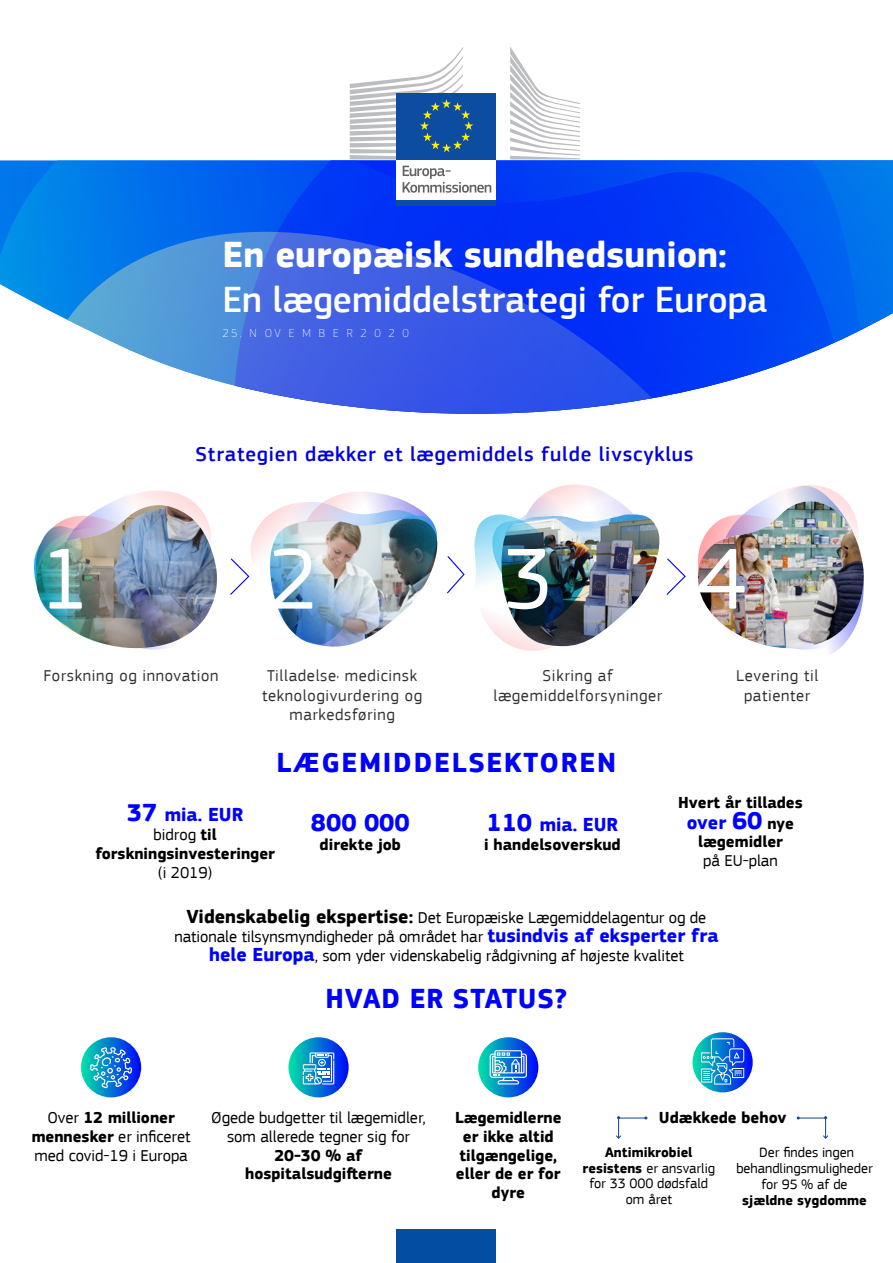
<style>
.page{position:relative;width:893px;height:1263px;background:#fff}
.page>*{position:absolute;margin:0;border:0;box-sizing:border-box;transform-origin:0 0}
.Title_10{font:90px "EC Square Sans Pro";color:#fff}
.MainTitle{font:500 37.5px/45px "EC Square Sans Pro";color:#fff}
.Title_10-2{font:700 28.5px "EC Square Sans Pro";letter-spacing:.06em;color:#00f}
.Title_1{font:700 28.5px "EC Square Sans Pro";letter-spacing:.03em;color:#00f}
.Bullet_points{font:700 25.5px "EC Square Sans Pro";color:#00f}
.Title_10-3{font:500 21px "EC Square Sans Pro";letter-spacing:.04em;color:#0000e1}
.Bullet_points-2{font:700 19.5px "EC Square Sans Pro";color:#00f}
.Bullet_points-3{font:16.5px/18.9px "EC Square Sans Pro";color:#000;text-align:center}
.Bullet_points-4{font:700 16.5px/18.9px "EC Square Sans Pro";color:#000;text-align:center}
.t1{font:16.5px/19.8px "EC Square Sans Pro";letter-spacing:.04em;color:#333;text-align:center}
.Bullet_points-5{font:14.25px/15.8px "EC Square Sans Pro";color:#000;text-align:center}
.Date{font:100 12px "EC Square Sans Pro";color:#fff}
.s1{font-weight:700}
.s2{font-size:25.5px}
.s3{font-weight:400}
.s4{font-size:16.5px;color:#000}
.s5{font-weight:700;font-size:19.5px}
.s6{font-weight:700;font-size:19.5px;color:#00f}
</style>
<div class="page">
<svg style="left:0;top:160px;width:43px;height:139px;background:#0b89e9"></svg>
<svg style="left:43px;top:160px;width:117px;height:70px;background:#017aea"></svg>
<svg style="left:160px;top:160px;width:728px;height:183px;background:#0451f1"></svg>
<svg style="left:27px;top:230px;width:808px;height:184px"></svg>
<div style="left:397px;top:157px;width:99px;height:45px;background:#fff"></div>
<div style="left:397px;top:93px;width:99px;height:66px;background:#0d4da1"></div>
<svg style="left:350px;top:47px;width:123px;height:112px"></svg>
<div style="left:397px;top:200px;width:99px;height:6px;background:#0d4da1"></div>
<svg style="left:510px;top:47px;width:70px;height:112px"></svg>
<svg style="left:403px;top:166px;width:88px;height:27px"></svg>
<div style="left:397px;top:1230px;width:99px;height:33px;background:#034ea2"></div>
<img style="left:33px;top:484px;width:831px;height:170px">
<svg style="left:81px;top:1037px;width:60px;height:60px"></svg>
<svg style="left:90px;top:1047px;width:42px;height:41px;background:#3994dc"></svg>
<svg style="left:478px;top:1037px;width:60px;height:60px;background:#0779d3"></svg>
<svg style="left:490px;top:1050px;width:37px;height:34px"></svg>
<svg style="left:288px;top:1037px;width:61px;height:60px;background:#0b7ad4"></svg>
<svg style="left:303px;top:1052px;width:31px;height:32px"></svg>
<svg style="left:616px;top:1116px;width:31px;height:23px"></svg>
<svg style="left:797px;top:1116px;width:32px;height:23px"></svg>
<svg style="left:692px;top:1032px;width:61px;height:60px"></svg>
<svg style="left:701px;top:1038px;width:43px;height:46px;background:#3993dc"></svg>
<p class="MainTitle" style="left:222px;top:233px;width:546px"><span class="s1">En europæisk sundhedsunion:<br></span>En lægemiddelstrategi for Europa</p>
<p class="Date" style="left:222px;top:326px;width:188px">25. N OV E M B E R 2 0 2 0</p>
<p class="Title_10-3" style="left:196px;top:442px;width:499px">Strategien dækker et lægemiddels fulde livscyklus</p>
<p class="Title_10" style="left:39px;top:526px;width:52px">1</p>
<p class="Title_10" style="left:268px;top:526px;width:52px">2</p>
<p class="Title_10" style="left:503px;top:526px;width:52px">3</p>
<p class="Title_10" style="left:697px;top:526px;width:52px">4</p>
<p class="t1" style="left:43px;top:666px;width:177px">Forskning og innovation</p>
<p class="t1" style="left:262px;top:666px;width:161px">Tilladelse, medicinsk teknologivurdering og markedsføring</p>
<p class="t1" style="left:736px;top:666px;width:84px">Levering til patienter</p>
<p class="t1" style="left:493px;top:666px;width:170px">Sikring af lægemiddelforsyninger</p>
<p class="Title_10-2" style="left:277px;top:745px;width:341px">LÆGEMIDDELSEKTOREN</p>
<p class="Bullet_points-2" style="left:127px;top:803px;width:118px"><span class="s2">37</span> mia. EUR</p>
<p class="Bullet_points-4" style="left:95px;top:826px;width:181px"><span class="s3">bidrog</span> til forskningsinvesteringer <span class="s3">(i 2019)</span></p>
<p class="Bullet_points" style="left:311px;top:807px;width:100px">800 000</p>
<p class="Bullet_points-4" style="left:320px;top:835px;width:83px">direkte job</p>
<p class="Bullet_points-2" style="left:486px;top:813px;width:133px"><span class="s2">110</span> mia. EUR</p>
<p class="Bullet_points-4" style="left:484px;top:835px;width:138px">i handelsoverskud</p>
<p class="Bullet_points-4" style="left:678px;top:793px;width:126px">Hvert år tillades</p>
<p class="Bullet_points-2" style="left:687px;top:810px;width:108px">over <span class="s2">60</span> <span class="s4">nye</span></p>
<p class="Bullet_points-4" style="left:698px;top:833px;width:86px">lægemidler <span class="s3">på EU-plan</span></p>
<p class="Bullet_points-3" style="left:174px;top:908px;width:546px"><span class="s5">Videnskabelig ekspertise:</span> Det Europæiske Lægemiddelagentur og de nationale tilsynsmyndigheder på området har <span class="s6">tusindvis af eksperter fra hele Europa</span>, som yder videnskabelig rådgivning af højeste kvalitet</p>
<p class="Title_1" style="left:326px;top:981px;width:243px">HVAD ER STATUS?</p>
<p class="Bullet_points-3" style="left:32px;top:1108px;width:160px">Over <span class="s1">12 millioner mennesker</span> er inficeret med covid-19 i Europa</p>
<p class="Bullet_points-3" style="left:211px;top:1108px;width:216px">Øgede budgetter til lægemidler, som allerede tegner sig for<br><span class="s1">20-30 % af hospitalsudgifterne</span></p>
<p class="Bullet_points-4" style="left:455px;top:1108px;width:108px">Lægemidlerne er ikke altid tilgængelige, eller de er for dyre</p>
<p class="Bullet_points-4" style="left:659px;top:1108px;width:129px">Udækkede behov</p>
<p class="Bullet_points-5" style="left:583px;top:1144px;width:134px"><span class="s1">Antimikrobiel resistens</span> er ansvarlig for 33 000 dødsfald om året</p>
<p class="Bullet_points-5" style="left:736px;top:1145px;width:138px">Der findes ingen behandlingsmuligheder for 95 % af de <span class="s1">sjældne sygdomme</span></p>
</div>
